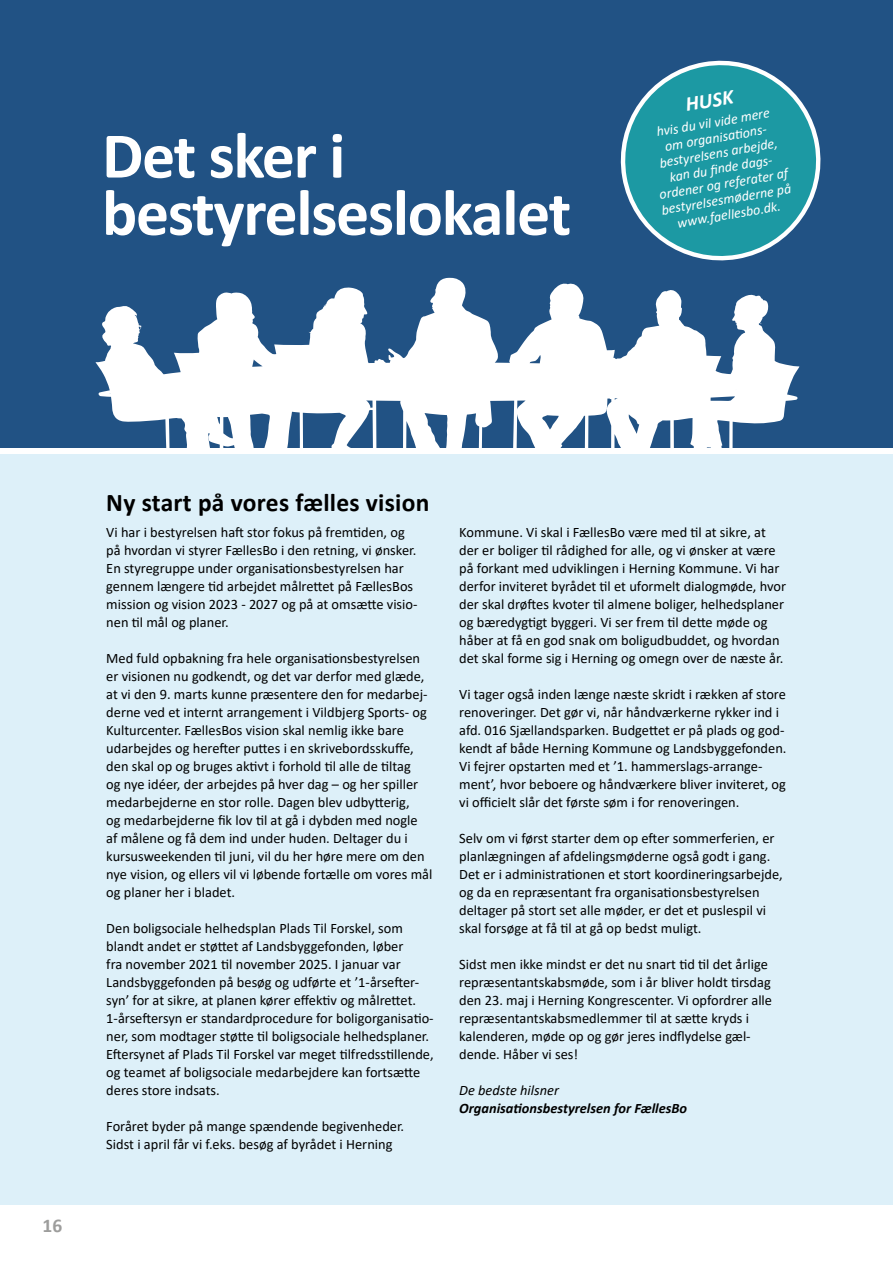
<style>
.page{position:relative;width:893px;height:1263px;background:#fff}
.page>*{position:absolute;margin:0;border:0;box-sizing:border-box;transform-origin:0 0}
.t1{font:700 65.7px/57.2px "Calibri";letter-spacing:-.02em;color:#fff}
.t2{font:700 25.5px "Calibri";letter-spacing:.01em;color:#000}
.t3{font:italic 700 21px "Calibri";color:#fff}
.t4{font:700 19.5px "Calibri";color:#9d9d9c}
.t5{font:14.4px/18px "Calibri";color:#000}
.t6{font:italic 700 14.4px "Calibri";color:#000}
.t7{font:italic 14.4px "Calibri";color:#000}
.t8{font:italic 13.95px "Calibri";color:#fff}
</style>
<div class="page">
<div style="left:0;top:0;width:893px;height:448px;background:#215284"></div>
<svg style="left:95px;top:278px;width:705px;height:170px;fill:#fff"></svg>
<div style="left:0;top:454px;width:893px;height:751px;background:#ddf0f9"></div>
<svg style="left:620px;top:60px;width:201px;height:201px"></svg>
<h1 class="t1" style="left:102px;top:126px;width:471px">Det sker i bestyrelseslokalet</h1>
<h3 class="t3" style="left:683px;top:90px;width:50px;rotate:-10deg">HUSK</h3>
<p class="t8" style="left:655px;top:123px;width:116px;rotate:-10deg">hvis du vil vide mere</p>
<p class="t8" style="left:663px;top:137px;width:114px;rotate:-10deg">om organisati ons-</p>
<p class="t8" style="left:658px;top:154px;width:121px;rotate:-10deg">bestyrelsens arbejde,</p>
<p class="t8" style="left:668px;top:168px;width:115px;rotate:-10deg">kan du fi nde dags-</p>
<p class="t8" style="left:658px;top:185px;width:132px;rotate:-10deg">ordener og referater af</p>
<p class="t8" style="left:660px;top:201px;width:133px;rotate:-10deg">bestyrelsesmøderne på</p>
<p class="t8" style="left:676px;top:214px;width:106px;rotate:-10deg">www.faellesbo.dk.</p>
<h3 class="t4" style="left:43px;top:1211px;width:21px">16</h3>
<h2 class="t2" style="left:106px;top:485px;width:325px">Ny start på vores fælles vision</h2>
<p class="t5" style="left:106px;top:523px;width:313px">Vi har i bestyrelsen haft stor fokus på fremtiden, og på hvordan vi styrer FællesBo i den retning, vi ønsker.<br>En styregruppe under organisationsbestyrelsen har gennem længere tid arbejdet målrettet på FællesBos mission og vision 2023 - 2027 og på at omsætte visio&shy;nen til mål og planer.</p>
<p class="t5" style="left:106px;top:649px;width:328px">Med fuld opbakning fra hele organisationsbestyrelsen er visionen nu godkendt, og det var derfor med glæde, at vi den 9. marts kunne præsentere den for medarbej&shy;derne ved et internt arrangement i Vildbjerg Sports- og Kulturcenter. FællesBos vision skal nemlig ikke bare udarbejdes og herefter puttes i en skrivebordsskuffe, den skal op og bruges aktivt i forhold til alle de tiltag<br>og nye idéer, der arbejdes på hver dag – og her spiller medarbejderne en stor rolle. Dagen blev udbytterig,<br>og medarbejderne fik lov til at gå i dybden med nogle af målene og få dem ind under huden. Deltager du i kursusweekenden til juni, vil du her høre mere om den nye vision, og ellers vil vi løbende fortælle om vores mål og planer her i bladet.</p>
<p class="t5" style="left:106px;top:919px;width:329px">Den boligsociale helhedsplan Plads Til Forskel, som blandt andet er støttet af Landsbyggefonden, løber<br>fra november 2021 til november 2025. I januar var Landsbyggefonden på besøg og udførte et ’1-årsefter&shy;syn’ for at sikre, at planen kører effektiv og målrettet.<br>1-årseftersyn er standardprocedure for boligorganisatio&shy;ner, som modtager støtte til boligsociale helhedsplaner.<br>Eftersynet af Plads Til Forskel var meget tilfredsstillende, og teamet af boligsociale medarbejdere kan fortsætte deres store indsats.</p>
<p class="t5" style="left:106px;top:1117px;width:299px">Foråret byder på mange spændende begivenheder.<br>Sidst i april får vi f.eks. besøg af byrådet i Herning</p>
<p class="t5" style="left:459px;top:523px;width:328px">Kommune. Vi skal i FællesBo være med til at sikre, at der er boliger til rådighed for alle, og vi ønsker at være på forkant med udviklingen i Herning Kommune. Vi har derfor inviteret byrådet til et uformelt dialogmøde, hvor der skal drøftes kvoter til almene boliger, helhedsplaner og bæredygtigt byggeri. Vi ser frem til dette møde og håber at få en god snak om boligudbuddet, og hvordan det skal forme sig i Herning og omegn over de næste år.</p>
<p class="t5" style="left:459px;top:685px;width:329px">Vi tager også inden længe næste skridt i rækken af store renoveringer. Det gør vi, når håndværkerne rykker ind i afd. 016 Sjællandsparken. Budgettet er på plads og god&shy;kendt af både Herning Kommune og Landsbyggefonden.<br>Vi fejrer opstarten med et ’1. hammerslags-arrange&shy;ment’, hvor beboere og håndværkere bliver inviteret, og vi officielt slår det første søm i for renoveringen.</p>
<p class="t5" style="left:459px;top:829px;width:325px">Selv om vi først starter dem op efter sommerferien, er planlægningen af afdelingsmøderne også godt i gang.<br>Det er i administrationen et stort koordineringsarbejde, og da en repræsentant fra organisationsbestyrelsen deltager på stort set alle møder, er det et puslespil vi skal forsøge at få til at gå op bedst muligt.</p>
<p class="t5" style="left:459px;top:955px;width:314px">Sidst men ikke mindst er det nu snart tid til det årlige repræsentantskabsmøde, som i år bliver holdt tirsdag den 23. maj i Herning Kongrescenter. Vi opfordrer alle repræsentantskabsmedlemmer til at sætte kryds i kalenderen, møde op og gør jeres indflydelse gæl&shy;dende. Håber vi ses!</p>
<p class="t7" style="left:459px;top:1080px;width:101px">De bedste hilsner</p>
<p class="t6" style="left:459px;top:1098px;width:229px">Organisationsbestyrelsen for FællesBo</p>
</div>
